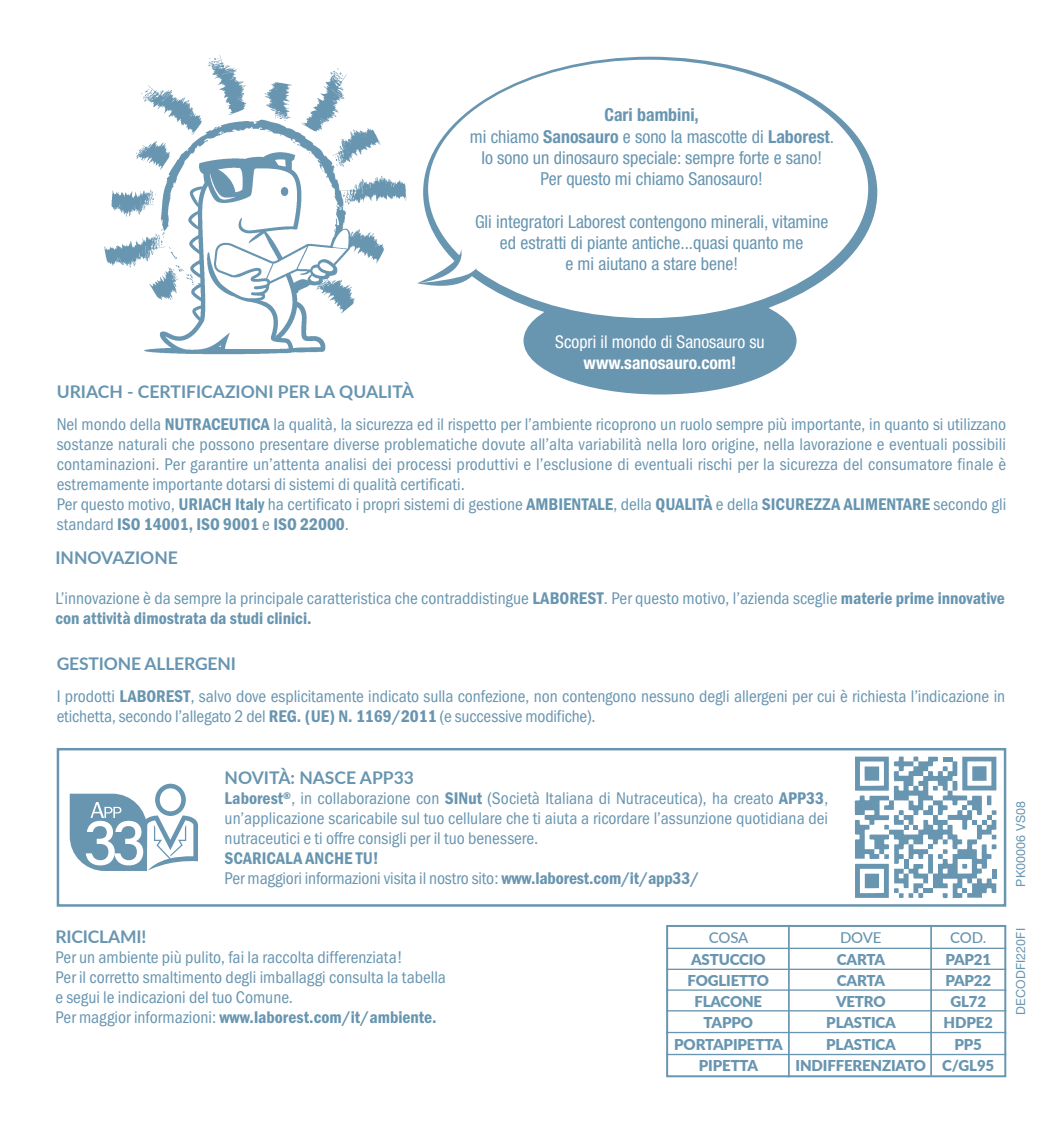
<style>
.page{position:relative;width:1063px;height:1134px;background:#fff}
.page>*{position:absolute;margin:0;border:0;box-sizing:border-box;transform-origin:0 0}
.t1{font:condensed 17.75px/21.2px "Helvetica Neue LT Std";color:#6895b0;text-align:center}
.t2{font:17.5px/20px "Franklin Gothic URW Cond";color:#6895b0}
.t3{font:17.5px "Franklin Gothic URW Con Dem";color:#6895b0}
.t4{font:700 17.5px "Lato";color:#6895b0}
.t5{font:condensed 17.5px "Helvetica Neue LT Std";color:#fff}
.t6{font:700 condensed 17.5px "Helvetica Neue LT Std";color:#fff}
.t7{font:900 15px "Lato";letter-spacing:-.01em;color:#6895b0}
.t8{font:500 15px "Lato";letter-spacing:-.015em;color:#6895b0}
.t9{font:12.5px "Helvetica Neue LT Std";letter-spacing:.01em;color:#6895b0}
.s1{font-weight:700}
.s2{font-family:"Franklin Gothic URW Con Dem"}
.s3{font-family:"Franklin Gothic URW Cond"}
</style>
<div class="page">
<img style="left:105px;top:55px;width:340px;height:300px">
<div style="left:57px;top:748px;width:949px;height:159px;border:2px solid #6895b0"></div>
<svg style="left:70px;top:784px;width:128px;height:87px"></svg>
<svg style="left:855px;top:756px;width:142px;height:142px"></svg>
<div style="left:524px;top:288px;width:272px;height:106px;background:#6895b0;border-radius:50%"></div>
<div style="left:424px;top:58px;width:452px;height:269px;background:#6895b0;border-radius:50%"></div>
<div style="left:428px;top:60px;width:440px;height:258px;background:#fff;border-radius:50%"></div>
<svg style="left:417px;top:249px;width:65px;height:45px"></svg>
<div style="left:666px;top:925px;width:340px;height:152px;border:2px solid #6895b0"></div>
<hr style="left:666px;top:1010px;width:340px;height:1px;background:#6895b0">
<hr style="left:666px;top:989px;width:340px;height:2px;background:#6895b0">
<hr style="left:666px;top:969px;width:340px;height:1px;background:#6895b0">
<hr style="left:666px;top:948px;width:340px;height:1px;background:#6895b0">
<hr style="left:666px;top:1032px;width:340px;height:1px;background:#6895b0">
<hr style="left:666px;top:1054px;width:340px;height:1px;background:#6895b0">
<hr style="left:788px;top:925px;width:2px;height:152px;background:#6895b0">
<hr style="left:930px;top:925px;width:2px;height:150px;background:#6895b0">
<p class="t1" style="left:470px;top:104px;width:366px"><span class="s1">Cari bambini,<br></span>mi chiamo <span class="s1">Sanosauro</span> e sono la mascotte di <span class="s1">Laborest</span>.<br>Io sono un dinosauro speciale: sempre forte e sano!<br>Per questo mi chiamo Sanosauro!</p>
<p class="t1" style="left:475px;top:211px;width:355px">Gli integratori Laborest contengono minerali, vitamine ed estratti di piante antiche...quasi quanto me<br>e mi aiutano a stare bene!</p>
<p class="t5" style="left:555px;top:332px;width:211px">Scopri il mondo di Sanosauro su</p>
<p class="t6" style="left:584px;top:352px;width:154px">www.sanosauro.com!</p>
<p class="t4" style="left:57px;top:379px;width:359px">URIACH - CERTIFICAZIONI PER LA QUALITÀ</p>
<p class="t2" style="left:57px;top:413px;width:951px">Nel mondo della <span class="s2">NUTRACEUTICA</span> la qualità, la sicurezza ed il rispetto per l’ambiente ricoprono un ruolo sempre più importante, in quanto si utilizzano sostanze naturali che possono presentare diverse problematiche dovute all’alta variabilità nella loro origine, nella lavorazione e eventuali possibili contaminazioni. Per garantire un’attenta analisi dei processi produttivi e l’esclusione di eventuali rischi per la sicurezza del consumatore finale è estremamente importante dotarsi di sistemi di qualità certificati.<br>Per questo motivo, <span class="s2">URIACH Italy</span> ha certificato i propri sistemi di gestione <span class="s2">AMBIENTALE</span>, della <span class="s2">QUALITÀ</span> e della <span class="s2">SICUREZZA ALIMENTARE</span> secondo gli</p>
<p class="t3" style="left:57px;top:513px;width:294px"><span class="s3">standard</span> ISO 14001, ISO 9001 <span class="s3">e</span> ISO 22000<span class="s3">.</span></p>
<p class="t4" style="left:55px;top:545px;width:124px">INNOVAZIONE</p>
<p class="t2" style="left:55px;top:587px;width:951px">L’innovazione è da sempre la principale caratteristica che contraddistingue <span class="s2">LABOREST</span>. Per questo motivo, l’azienda sceglie <span class="s2">materie prime innovative</span></p>
<p class="t3" style="left:55px;top:607px;width:258px">con attività dimostrata da studi clinici.</p>
<p class="t4" style="left:57px;top:650px;width:181px">GESTIONE ALLERGENI</p>
<p class="t2" style="left:57px;top:685px;width:950px">I prodotti <span class="s2">LABOREST</span>, salvo dove esplicitamente indicato sulla confezione, non contengono nessuno degli allergeni per cui è richiesta l’indicazione in etichetta, secondo l’allegato 2 del <span class="s2">REG. (UE) N. 1169/2011</span> (e successive modifiche).</p>
<p class="t4" style="left:225px;top:765px;width:191px">NOVITÀ: NASCE APP33</p>
<p class="t2" style="left:225px;top:787px;width:605px;text-align:justify"><span class="s2">Laborest</span><sup>®</sup>, in collaborazione con <span class="s2">SINut</span> (Società Italiana di Nutraceutica), ha creato <span class="s2">APP33</span>, un’applicazione scaricabile sul tuo cellulare che ti aiuta a ricordare l’assunzione quotidiana dei nutraceutici e ti offre consigli per il tuo benessere.</p>
<p class="t3" style="left:225px;top:847px;width:156px">SCARICALA ANCHE TU!</p>
<p class="t2" style="left:225px;top:867px;width:476px">Per maggiori informazioni visita il nostro sito: <span class="s2">www.laborest.com/it/app33/</span></p>
<p class="t4" style="left:55px;top:924px;width:93px">RICICLAMI!</p>
<p class="t2" style="left:55px;top:946px;width:392px">Per un ambiente più pulito, fai la raccolta differenziata!<br>Per il corretto smaltimento degli imballaggi consulta la tabella e segui le indicazioni del tuo Comune.</p>
<p class="t3" style="left:55px;top:1005px;width:383px"><span class="s3">Per maggior informazioni:</span> www.laborest.com/it/ambiente.</p>
<p class="t8" style="left:709px;top:927px;width:41px">COSA</p>
<p class="t8" style="left:840px;top:927px;width:43px">DOVE</p>
<p class="t8" style="left:950px;top:927px;width:37px">COD.</p>
<p class="t7" style="left:691px;top:948px;width:76px">ASTUCCIO</p>
<p class="t7" style="left:837px;top:948px;width:50px">CARTA</p>
<p class="t7" style="left:945px;top:948px;width:47px">PAP21</p>
<p class="t7" style="left:688px;top:969px;width:83px">FOGLIETTO</p>
<p class="t7" style="left:837px;top:969px;width:50px">CARTA</p>
<p class="t7" style="left:945px;top:969px;width:47px">PAP22</p>
<p class="t7" style="left:694px;top:990px;width:69px">FLACONE</p>
<p class="t7" style="left:836px;top:990px;width:51px">VETRO</p>
<p class="t7" style="left:950px;top:990px;width:37px">GL72</p>
<p class="t7" style="left:704px;top:1012px;width:51px">TAPPO</p>
<p class="t7" style="left:826px;top:1012px;width:71px">PLASTICA</p>
<p class="t7" style="left:944px;top:1012px;width:51px">HDPE2</p>
<p class="t7" style="left:674px;top:1033px;width:110px">PORTAPIPETTA</p>
<p class="t7" style="left:826px;top:1033px;width:71px">PLASTICA</p>
<p class="t7" style="left:955px;top:1033px;width:29px">PP5</p>
<p class="t7" style="left:699px;top:1054px;width:61px">PIPETTA</p>
<p class="t7" style="left:796px;top:1054px;width:200px">INDIFFERENZIATO C/GL95</p>
<p class="t9" style="left:1013px;top:886px;width:87px;rotate:-90deg">PK00006 VS08</p>
<p class="t9" style="left:1013px;top:1015px;width:88px;rotate:-90deg">DECODFI220FI</p>
</div>
